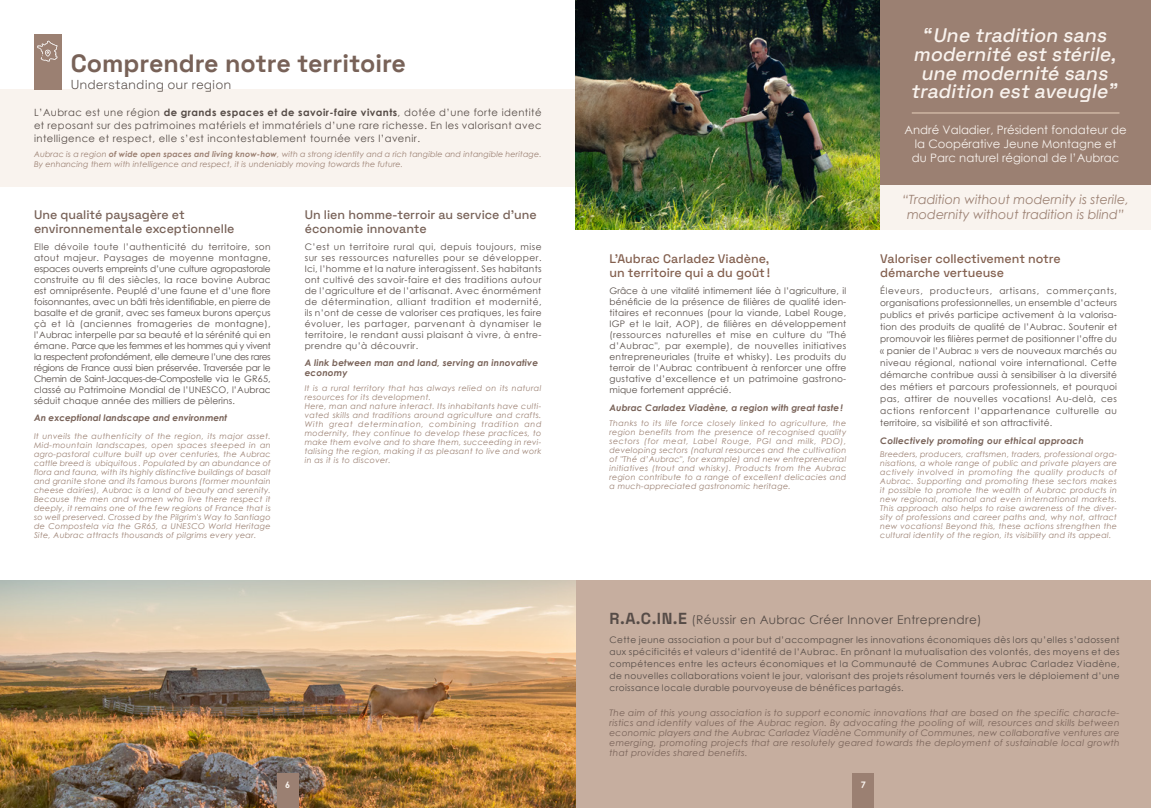
<style>
.page{position:relative;width:1151px;height:808px;background:#fff}
.page>*{position:absolute;margin:0;border:0;box-sizing:border-box;transform-origin:0 0}
.t1{font:300 25px "Space Grotesk";color:#786258}
.t2{font:italic 300 19.6px/18.7px "Space Grotesk";color:#f9f3ee;text-align:center}
.t3{font:300 13px "Space Grotesk";color:#564c47}
.t4{font:italic 12.7px/15.3px "Century Gothic";color:#9b8072;text-align:center}
.t5{font:300 12.4px/14px "Space Grotesk";color:#786258}
.t6{font:300 12.4px/14px "Space Grotesk";color:#83604f}
.t7{font:12px "Century Gothic";letter-spacing:.03em;color:#564c47}
.t8{font:11.7px/14px "Century Gothic";color:#f9f3ee;text-align:center}
.t9{font:10px/13px "Century Gothic";letter-spacing:.045em;color:#564c47;text-align:justify}
.t10{font:9px/11px "Century Gothic";letter-spacing:.03em;color:#564c47;text-align:justify}
.t11{font:italic 9px/10px "Century Gothic";letter-spacing:.035em;color:#786258;text-align:justify}
.t12{font:italic 700 9px/10px "Century Gothic";letter-spacing:.015em;color:#786258}
.t13{font:700 9px "Century Gothic";color:#f9f3ee}
.t14{font:italic 8px/9px "Century Gothic";letter-spacing:.035em;color:#9b8072;text-align:justify}
.t15{font:italic 8px/10px "Century Gothic";letter-spacing:.015em;color:#9b8072}
.s1{font-weight:700}
.s2{font-family:"Space Grotesk";font-weight:300;font-size:16px}
</style>
<div class="page">
<div style="left:0;top:89px;width:575px;height:97px;background:#f9f3ee"></div>
<img style="left:575px;top:0;width:305px;height:230px">
<div style="left:575px;top:580px;width:576px;height:228px;background:#c6ae9f"></div>
<div style="left:34px;top:34px;width:27px;height:55px;background:#9b8072"></div>
<img style="left:0;top:580px;width:575px;height:228px">
<div style="left:880px;top:0;width:271px;height:186px;background:#9b8072"></div>
<hr style="left:912px;top:112px;width:207px;height:2px;background:#d6beab">
<div style="left:880px;top:185px;width:270px;height:45px;background:#f9f3ee"></div>
<svg style="left:37px;top:41px;width:21px;height:21px"></svg>
<div style="left:853px;top:774px;width:21px;height:34px;background:#9b8072"></div>
<div style="left:277px;top:774px;width:21px;height:34px;background:#9b8072"></div>
<h1 class="t1" style="left:71px;top:45px;width:337px">Comprendre notre territoire</h1>
<p class="t9" style="left:34px;top:106px;width:509px">L’Aubrac est une région <span class="s1">de grands espaces et de savoir-faire vivants</span>, dotée d’une forte identité et reposant sur des patrimoines matériels et immatériels d’une rare richesse. En les valorisant avec intelligence et respect, elle s’est incontestablement tournée vers l’avenir.</p>
<h3 class="t3" style="left:71px;top:75px;width:162px">Understanding our region</h3>
<p class="t15" style="left:34px;top:149px;width:509px">Aubrac is a region <span class="s1">of wide open spaces and living know-how</span>, with a strong identity and a rich tangible and intangible heritage.<br>By enhancing them with intelligence and respect, it is undeniably moving towards the future.</p>
<h3 class="t5" style="left:34px;top:207px;width:202px">Une qualité paysagère et environnementale exceptionnelle</h3>
<h3 class="t5" style="left:305px;top:207px;width:233px">Un lien homme-terroir au service d’une économie innovante</h3>
<p class="t10" style="left:34px;top:241px;width:238px">Elle dévoile toute l’authenticité du territoire, son atout majeur. Paysages de moyenne montagne, espaces ouverts empreints d’une culture agropastorale construite au fil des siècles, la race bovine Aubrac est omniprésente. Peuplé d’une faune et d’une flore foisonnantes, avec un bâti très identifiable, en pierre de basalte et de granit, avec ses fameux burons aperçus çà et là (anciennes fromageries de montagne), l’Aubrac interpelle par sa beauté et la sérénité qui en émane. Parce que les femmes et les hommes qui y vivent la respectent profondément, elle demeure l’une des rares régions de France aussi bien préservée. Traversée par le Chemin de Saint-Jacques-de-Compostelle via le GR65, classé au Patrimoine Mondial de l’UNESCO, l’Aubrac séduit chaque année des milliers de pèlerins.</p>
<p class="t10" style="left:305px;top:241px;width:238px">C’est un territoire rural qui, depuis toujours, mise sur ses ressources naturelles pour se développer.<br>Ici, l’homme et la nature interagissent. Ses habitants ont cultivé des savoir-faire et des traditions autour de l’agriculture et de l’artisanat. Avec énormément de détermination, alliant tradition et modernité, ils n’ont de cesse de valoriser ces pratiques, les faire évoluer, les partager, parvenant à dynamiser le territoire, le rendant aussi plaisant à vivre, à entre&shy;prendre qu’à découvrir.</p>
<p class="t12" style="left:305px;top:357px;width:235px">A link between man and land, serving an innovative economy</p>
<p class="t14" style="left:305px;top:383px;width:238px;text-align:left">It is a rural territory that has always relied on its natural resources for its development.<br>Here, man and nature interact. Its inhabitants have culti&shy;vated skills and traditions around agriculture and crafts.<br>With great determination, combining tradition and modernity, they continue to develop these practices, to make them evolve and to share them, succeeding in revi&shy;talising the region, making it as pleasant to live and work in as it is to discover.</p>
<p class="t12" style="left:34px;top:413px;width:195px">An exceptional landscape and environment</p>
<p class="t14" style="left:34px;top:432px;width:238px">It unveils the authenticity of the region, its major asset.<br>Mid-mountain landscapes, open spaces steeped in an agro-pastoral culture built up over centuries, the Aubrac cattle breed is ubiquitous . Populated by an abundance of flora and fauna, with its highly distinctive buildings of basalt and granite stone and its famous burons (former mountain cheese dairies), Aubrac is a land of beauty and serenity.<br>Because the men and women who live there respect it deeply, it remains one of the few regions of France that is so well preserved. Crossed by the Pilgrim's Way to Santiago de Compostela via the GR65, a UNESCO World Heritage Site, Aubrac attracts thousands of pilgrims every year.</p>
<h2 class="t2" style="left:910px;top:25px;width:211px">“ Une tradition sans modernité est stérile, une modernité sans tradition est aveugle</h2>
<h2 class="t2" style="left:1109px;top:69px;width:15px">„</h2>
<p class="t8" style="left:904px;top:122px;width:224px">André Valadier, Président fondateur de la Coopérative Jeune Montagne et<br>du Parc naturel régional de l’Aubrac</p>
<h3 class="t4" style="left:902px;top:192px;width:228px">“Tradition without modernity is sterile, modernity without tradition is blind”</h3>
<h3 class="t6" style="left:609px;top:251px;width:162px">L’Aubrac Carladez Viadène, un territoire qui a du goût !</h3>
<h3 class="t6" style="left:880px;top:251px;width:182px">Valoriser collectivement notre démarche vertueuse</h3>
<p class="t10" style="left:609px;top:285px;width:238px">Grâce à une vitalité intimement liée à l’agriculture, il bénéficie de la présence de filières de qualité iden&shy;titaires et reconnues (pour la viande, Label Rouge, IGP et le lait, AOP), de filières en développement (ressources naturelles et mise en culture du "Thé d’Aubrac", par exemple), de nouvelles initiatives entrepreneuriales (truite et whisky). Les produits du terroir de l’Aubrac contribuent à renforcer une offre gustative d’excellence et un patrimoine gastrono&shy;mique fortement apprécié.</p>
<p class="t12" style="left:609px;top:403px;width:235px">Aubrac Carladez Viadène, a region with great taste !</p>
<p class="t14" style="left:609px;top:419px;width:238px">Thanks to its life force closely linked to agriculture, the region benefits from the presence of recognised quality sectors (for meat, Label Rouge, PGI and milk, PDO), developing sectors (natural resources and the cultivation of "Thé d’Aubrac", for example) and new entrepreneurial initiatives (trout and whisky). Products from the Aubrac region contribute to a range of excellent delicacies and a much-appreciated gastronomic heritage.</p>
<p class="t10" style="left:880px;top:285px;width:238px;line-height:12px">Éleveurs, producteurs, artisans, commerçants, organisations professionnelles, un ensemble d’acteurs publics et privés participe activement à la valorisa&shy;tion des produits de qualité de l’Aubrac. Soutenir et promouvoir les filières permet de positionner l’offre du « panier de l’Aubrac » vers de nouveaux marchés au niveau régional, national voire international. Cette démarche contribue aussi à sensibiliser à la diversité des métiers et parcours professionnels, et pourquoi pas, attirer de nouvelles vocations! Au-delà, ces actions renforcent l’appartenance culturelle au territoire, sa visibilité et son attractivité.</p>
<p class="t12" style="left:880px;top:435px;width:205px">Collectively promoting our ethical approach</p>
<p class="t14" style="left:880px;top:450px;width:238px">Breeders, producers, craftsmen, traders, professional orga&shy;nisations, a whole range of public and private players are actively involved in promoting the quality products of Aubrac. Supporting and promoting these sectors makes it possible to promote the wealth of Aubrac products in new regional, national and even international markets.<br>This approach also helps to raise awareness of the diver&shy;sity of professions and career paths and, why not, attract new vocations! Beyond this, these actions strengthen the cultural identity of the region, its visibility and its appeal.</p>
<h3 class="t7" style="left:609px;top:611px;width:374px"><span class="s2">R.A.C.IN.E</span> (Réussir en Aubrac Créer Innover Entreprendre)</h3>
<p class="t10" style="left:609px;top:633px;width:512px;line-height:12px">Cette jeune association a pour but d’accompagner les innovations économiques dès lors qu’elles s’adossent aux spécificités et valeurs d’identité de l’Aubrac. En prônant la mutualisation des volontés, des moyens et des compétences entre les acteurs économiques et la Communauté de Communes Aubrac Carladez Viadène, de nouvelles collaborations voient le jour, valorisant des projets résolument tournés vers le déploiement d’une croissance locale durable pourvoyeuse de bénéfices partagés.</p>
<p class="t11" style="left:609px;top:707px;width:512px">The aim of this young association is to support economic innovations that are based on the specific characte&shy;ristics and identity values of the Aubrac region. By advocating the pooling of will, resources and skills between economic players and the Aubrac Carladez Viadène Community of Communes, new collaborative ventures are emerging, promoting projects that are resolutely geared towards the deployment of sustainable local growth that provides shared benefits.</p>
<p class="t13" style="left:285px;top:778px;width:7px">6</p>
<p class="t13" style="left:861px;top:778px;width:7px">7</p>
</div>
